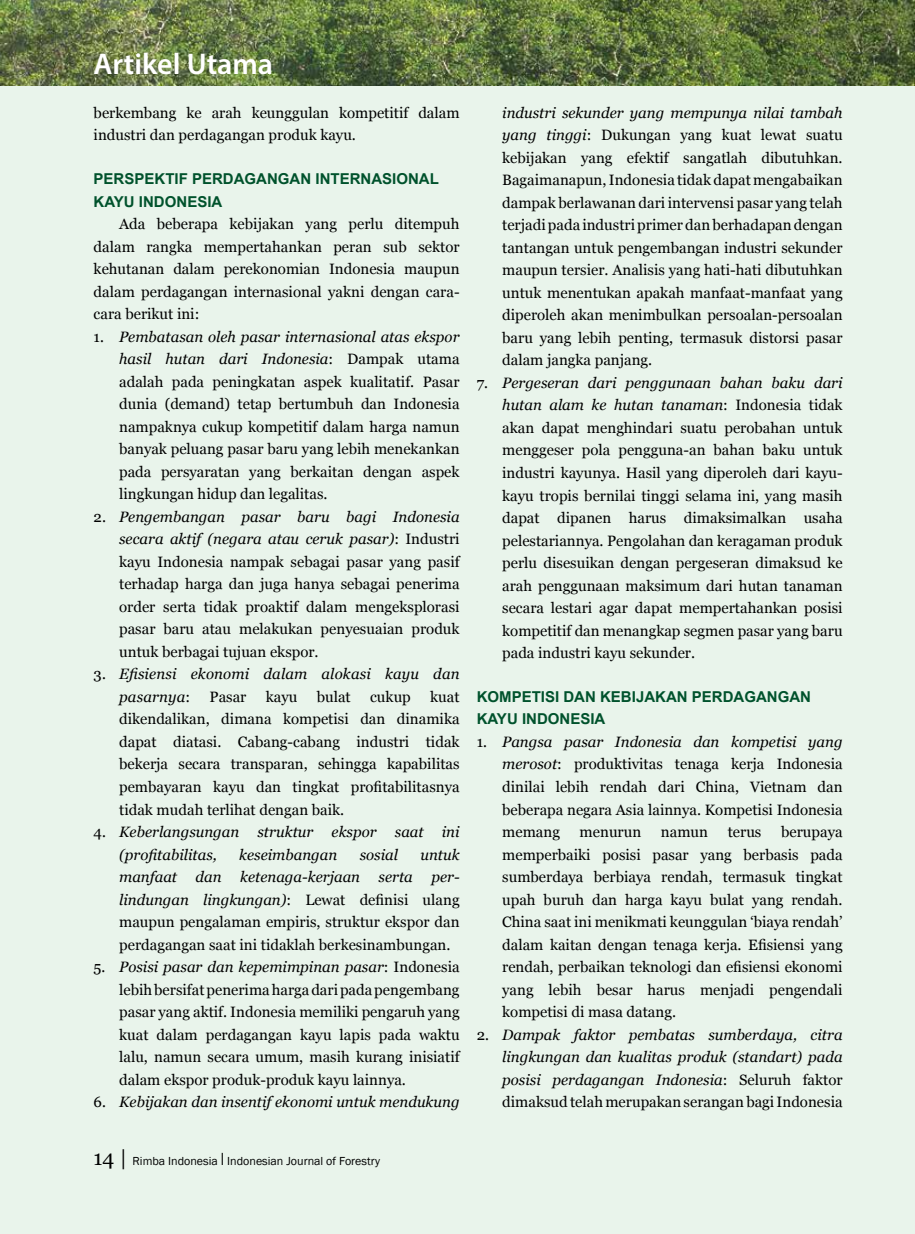
<style>
.page{position:relative;width:915px;height:1234px;background:#fff}
.page>*{position:absolute;margin:0;border:0;box-sizing:border-box;transform-origin:0 0}
.t1{font:600 30px "Myriad Pro";color:#fff}
.t2{font:15px/22.5px "Georgia";color:#000;text-align:justify}
.t3{font:italic 15px/22.5px "Georgia";color:#000}
.t4{font:700 15px/22.5px "Arial";color:#00522c}
.t5{font:12px "Franklin Gothic";color:#000}
.s1{font-style:italic}
.s2{font-style:normal}
.s3{font-family:"Georgia";font-size:21px}
.s4{font-size:18px}
</style>
<div class="page">
<div style="left:0;top:0;width:914px;height:1233px;background:#e9f4eb"></div>
<hr style="left:914px;top:0;width:1px;height:1233px;background:#e9f4eb">
<img style="left:914px;top:0;width:1px;height:85px">
<img style="left:0;top:0;width:914px;height:85px">
<h1 class="t1" style="left:94px;top:44px;width:181px">Artikel Utama</h1>
<p class="t2" style="left:94px;top:101px;width:367px">berkembang ke arah keunggulan kompetitif dalam industri dan perdagangan produk kayu.</p>
<p class="t4" style="left:94px;top:167px;width:347px">PERSPEKTIF PERDAGANGAN INTERNASIONAL<br>KAYU INDONESIA</p>
<p class="t2" style="left:94px;top:212px;width:367px;text-indent:26px">Ada beberapa kebijakan yang perlu ditempuh dalam rangka mempertahankan peran sub sektor kehutanan dalam perekonomian Indonesia maupun dalam perdagangan internasional yakni dengan cara&shy;cara berikut ini:</p>
<p class="t2" style="left:119px;top:325px;width:342px;text-indent:-26px">1<span class="s1">. Pembatasan oleh pasar internasional atas ekspor hasil hutan dari Indonesia</span>: Dampak utama adalah pada peningkatan aspek kualitatif. Pasar dunia (demand) tetap bertumbuh dan Indonesia nampaknya cukup kompetitif dalam harga namun banyak peluang pasar baru yang lebih menekankan pada persyaratan yang berkaitan dengan aspek lingkungan hidup dan legalitas.</p>
<p class="t2" style="left:119px;top:505px;width:342px;text-indent:-26px">2. <span class="s1">Pengembangan pasar baru bagi Indonesia secara aktif (negara atau ceruk pasar)</span>: Industri kayu Indonesia nampak sebagai pasar yang pasif terhadap harga dan juga hanya sebagai penerima order serta tidak proaktif dalam mengeksplorasi pasar baru atau melakukan penyesuaian produk untuk berbagai tujuan ekspor.</p>
<p class="t3" style="left:119px;top:662px;width:342px;text-indent:-26px"><span class="s2">3</span>. Efisiensi ekonomi dalam alokasi kayu dan pasarnya<span class="s2">:</span></p>
<p class="t2" style="left:119px;top:685px;width:342px;text-indent:311px">kuat dikendalikan, dimana kompetisi dan dinamika dapat diatasi. Cabang-cabang industri tidak bekerja secara transparan, sehingga kapabilitas pembayaran kayu dan tingkat profitabilitasnya tidak mudah terlihat dengan baik.</p>
<p class="t3" style="left:119px;top:820px;width:342px;text-indent:-26px"><span class="s2">4</span>. Keberlangsungan struktur ekspor saat ini (profitabilitas,</p>
<p class="t2" style="left:209px;top:685px;width:38px">Pasar</p>
<p class="t2" style="left:266px;top:685px;width:33px">kayu</p>
<p class="t2" style="left:316px;top:685px;width:36px">bulat</p>
<p class="t2" style="left:370px;top:685px;width:42px">cukup</p>
<p class="t2" style="left:119px;top:842px;width:342px;text-indent:301px"><span class="s1">untuk manfaat dan ketenaga-kerjaan serta per&shy;lindungan lingkungan)</span>: Lewat definisi ulang maupun pengalaman empiris, struktur ekspor dan perdagangan saat ini tidaklah berkesinambungan.</p>
<p class="t2" style="left:119px;top:955px;width:342px;text-indent:-26px">5<span class="s1">. Posisi pasar dan kepemimpinan pasar</span>: Indonesia lebih bersifat penerima harga dari pada pengembang pasar yang aktif. Indonesia memiliki pengaruh yang kuat dalam perdagangan kayu lapis pada waktu lalu, namun secara umum, masih kurang inisiatif dalam ekspor produk-produk kayu lainnya.</p>
<p class="t3" style="left:94px;top:1090px;width:367px"><span class="s2">6</span>. Kebijakan dan insentif ekonomi untuk mendukung</p>
<p class="t3" style="left:239px;top:842px;width:99px">keseimbangan</p>
<p class="t3" style="left:359px;top:842px;width:40px">sosial</p>
<p class="t5" style="left:94px;top:1153px;width:288px"><span class="s3">14 |</span> Rimba Indonesia <span class="s4">I</span> Indonesian Journal of Forestry</p>
<p class="t2" style="left:502px;top:101px;width:342px"><span class="s1">industri sekunder yang mempunya nilai tambah yang tinggi</span>: Dukungan yang kuat lewat suatu kebijakan yang efektif sangatlah dibutuhkan.<br>Bagaimanapun, Indonesia tidak dapat mengabaikan dampak berlawanan dari intervensi pasar yang telah terjadi pada industri primer dan berhadapan dengan tantangan untuk pengembangan industri sekunder maupun tersier. Analisis yang hati-hati dibutuhkan untuk menentukan apakah manfaat-manfaat yang diperoleh akan menimbulkan persoalan-persoalan baru yang lebih penting, termasuk distorsi pasar dalam jangka panjang.</p>
<p class="t2" style="left:502px;top:371px;width:342px;text-indent:-26px">7<span class="s1">. Pergeseran dari penggunaan bahan baku dari hutan alam ke hutan tanaman</span>: Indonesia tidak akan dapat menghindari suatu perobahan untuk menggeser pola pengguna-an bahan baku untuk industri kayunya. Hasil yang diperoleh dari kayu&shy;kayu tropis bernilai tinggi selama ini, yang masih dapat dipanen harus dimaksimalkan usaha pelestariannya. Pengolahan dan keragaman produk perlu disesuikan dengan pergeseran dimaksud ke arah penggunaan maksimum dari hutan tanaman secara lestari agar dapat mempertahankan posisi kompetitif dan menangkap segmen pasar yang baru pada industri kayu sekunder.</p>
<p class="t4" style="left:476px;top:685px;width:336px">KOMPETISI DAN KEBIJAKAN PERDAGANGAN<br>KAYU INDONESIA</p>
<p class="t2" style="left:502px;top:730px;width:342px;text-indent:-26px">1<span class="s1">. Pangsa pasar Indonesia dan kompetisi yang merosot</span>: produktivitas tenaga kerja Indonesia dinilai lebih rendah dari China, Vietnam dan beberapa negara Asia lainnya. Kompetisi Indonesia memang</p>
<p class="t2" style="left:502px;top:820px;width:342px;text-indent:279px">berupaya memperbaiki posisi pasar yang berbasis pada sumberdaya berbiaya rendah, termasuk tingkat upah buruh dan harga kayu bulat yang rendah.<br>China saat ini menikmati keunggulan ‘biaya rendah’ dalam kaitan dengan tenaga kerja. Efisiensi yang rendah, perbaikan teknologi dan efisiensi ekonomi yang lebih besar harus menjadi pengendali kompetisi di masa datang.</p>
<p class="t3" style="left:502px;top:1022px;width:342px;text-align:justify;text-indent:-26px"><span class="s2">2</span>. Dampak faktor pembatas sumberdaya, citra lingkungan dan kualitas produk (standart) pada posisi perdagangan Indonesia<span class="s2">: Seluruh faktor dimaksud telah merupakan serangan bagi Indonesia</span></p>
<p class="t2" style="left:579px;top:820px;width:63px">menurun</p>
<p class="t2" style="left:660px;top:820px;width:49px">namun</p>
<p class="t2" style="left:727px;top:820px;width:35px">terus</p>
</div>
